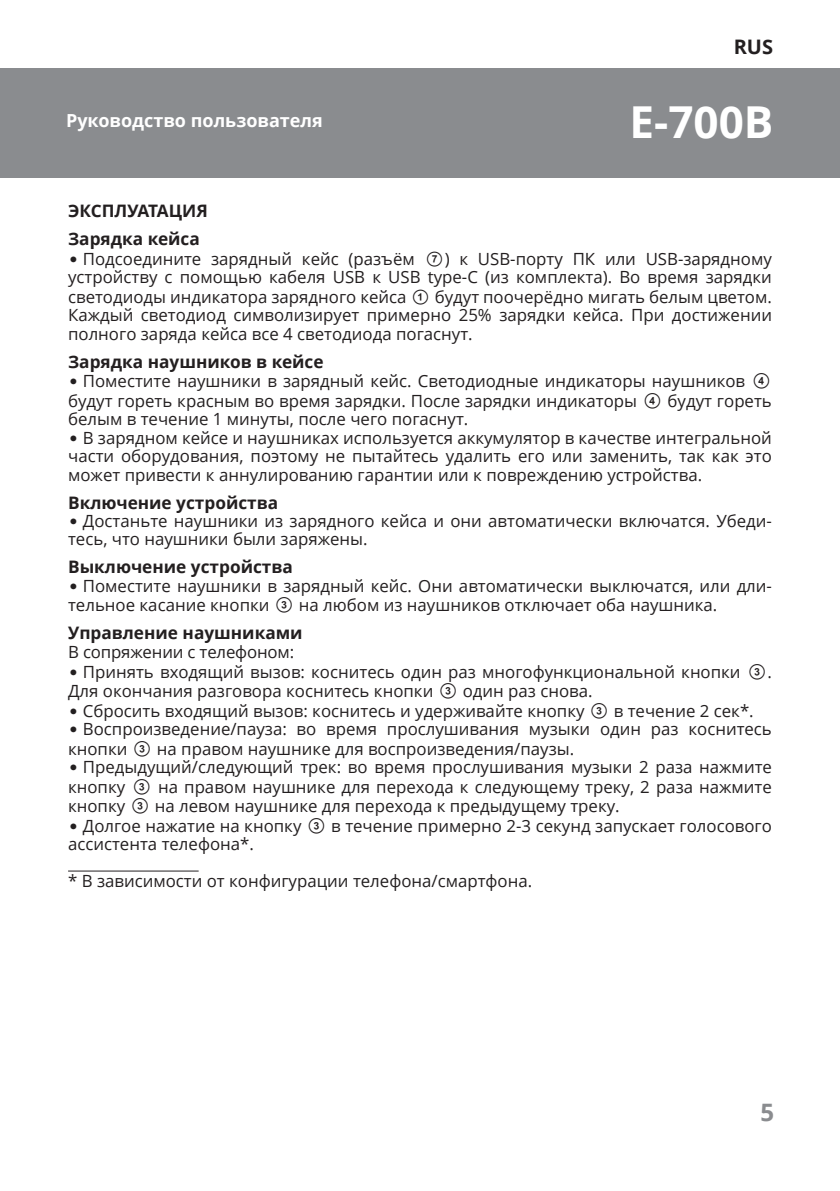
<style>
.page{position:relative;width:840px;height:1191px;background:#fff}
.page>*{position:absolute;margin:0;border:0;box-sizing:border-box;transform-origin:0 0}
.t1{font:700 44px "Open Sans";color:#fff}
.t2{font:700 24px "Open Sans";color:#8a8c8f}
.t3{font:700 20px "Open Sans";color:#231f20}
.t4{font:700 18px "Open Sans";color:#fff}
.t5{font:700 17.2px/28px "Open Sans";color:#231f20}
.t6{font:16.8px/18.8px "Open Sans";color:#231f20}
.s1{font-family:"Pragmatica";font-weight:700;font-size:16px}
.s2{font-family:"SVEN"}
.s3{font-family:"SVEN";font-size:17.2px}
</style>
<div class="page">
<div style="left:0;top:68px;width:839px;height:109px;background:#8a8c8f"></div>
<hr style="left:68px;top:870px;width:130px;height:1px;background:#231f20">
<p class="t3" style="left:733px;top:32px;width:41px">RUS</p>
<p class="t4" style="left:66px;top:108px;width:258px">Руководство пользователя</p>
<h1 class="t1" style="left:629px;top:91px;width:145px">E-700B</h1>
<p class="t5" style="left:68px;top:197px;width:141px">ЭКСПЛУАТАЦИЯ<br>Зарядка кейса</p>
<p class="t6" style="left:68px;top:249px;width:705px;text-align:justify"><span class="s1">•</span> Подсоедините зарядный кейс (разъём <span class="s2">G</span>) к USB-порту ПК или USB-зарядному устройству с помощью кабеля USB к USB type-C (из комплекта). Во время зарядки светодиоды индикатора зарядного кейса <span class="s2">A</span> будут поочерёдно мигать белым цветом.<br>Каждый светодиод символизирует примерно 25% зарядки кейса. При достижении полного заряда кейса все 4 светодиода погаснут.</p>
<p class="t5" style="left:68px;top:347px;width:257px">Зарядка наушников в кейсе</p>
<p class="t6" style="left:68px;top:371px;width:705px;text-align:justify"><span class="s1">•</span> Поместите наушники в зарядный кейс. Светодиодные индикаторы наушников <span class="s3">D </span>будут гореть красным во время зарядки. После зарядки индикаторы <span class="s3">D</span> будут гореть белым в течение 1 минуты, после чего погаснут.</p>
<p class="t6" style="left:68px;top:428px;width:705px;text-align:justify"><span class="s1">•</span> В зарядном кейсе и наушниках используется аккумулятор в качестве интегральной части оборудования, поэтому не пытайтесь удалить его или заменить, так как это может привести к аннулированию гарантии или к повреждению устройства.</p>
<p class="t5" style="left:68px;top:488px;width:211px">Включение устройства</p>
<p class="t6" style="left:68px;top:511px;width:704px"><span class="s1">•</span> Достаньте наушники из зарядного кейса и они автоматически включатся. Убеди&shy;тесь, что наушники были заряжены.</p>
<p class="t5" style="left:68px;top:553px;width:226px">Выключение устройства</p>
<p class="t6" style="left:68px;top:575px;width:704px"><span class="s1">•</span> Поместите наушники в зарядный кейс. Они автоматически выключатся, или дли&shy;тельное касание кнопки <span class="s3">C</span> на любом из наушников отключает оба наушника.</p>
<p class="t5" style="left:68px;top:619px;width:236px">Управление наушниками</p>
<p class="t6" style="left:68px;top:642px;width:227px">В сопряжении с телефоном:</p>
<p class="t6" style="left:68px;top:661px;width:704px"><span class="s1">•</span> Принять входящий вызов: коснитесь один раз многофункциональной кнопки <span class="s3">C</span>.<br>Для окончания разговора коснитесь кнопки <span class="s3">C</span> один раз снова.</p>
<p class="t6" style="left:68px;top:701px;width:686px"><span class="s1">•</span> Сбросить входящий вызов: коснитесь и удерживайте кнопку <span class="s3">C</span> в течение 2 сек*.</p>
<p class="t6" style="left:68px;top:719px;width:705px"><span class="s1">•</span> Воспроизведение/пауза: во время прослушивания музыки один раз коснитесь кнопки <span class="s3">C</span> на правом наушнике для воспроизведения/паузы.</p>
<p class="t6" style="left:68px;top:757px;width:705px;text-align:justify"><span class="s1">•</span> Предыдущий/следующий трек: во время прослушивания музыки 2 раза нажмите кнопку <span class="s3">C</span> на правом наушнике для перехода к следующему треку, 2 раза нажмите кнопку <span class="s3">C</span> на левом наушнике для перехода к предыдущему треку.</p>
<p class="t6" style="left:68px;top:816px;width:705px"><span class="s1">•</span> Долгое нажатие на кнопку <span class="s3">C</span> в течение примерно 2-3 секунд запускает голосового ассистента телефона*.</p>
<p class="t6" style="left:68px;top:871px;width:465px">* В зависимости от конфигурации телефона/смартфона.</p>
<h2 class="t2" style="left:760px;top:1095px;width:15px">5</h2>
</div>
